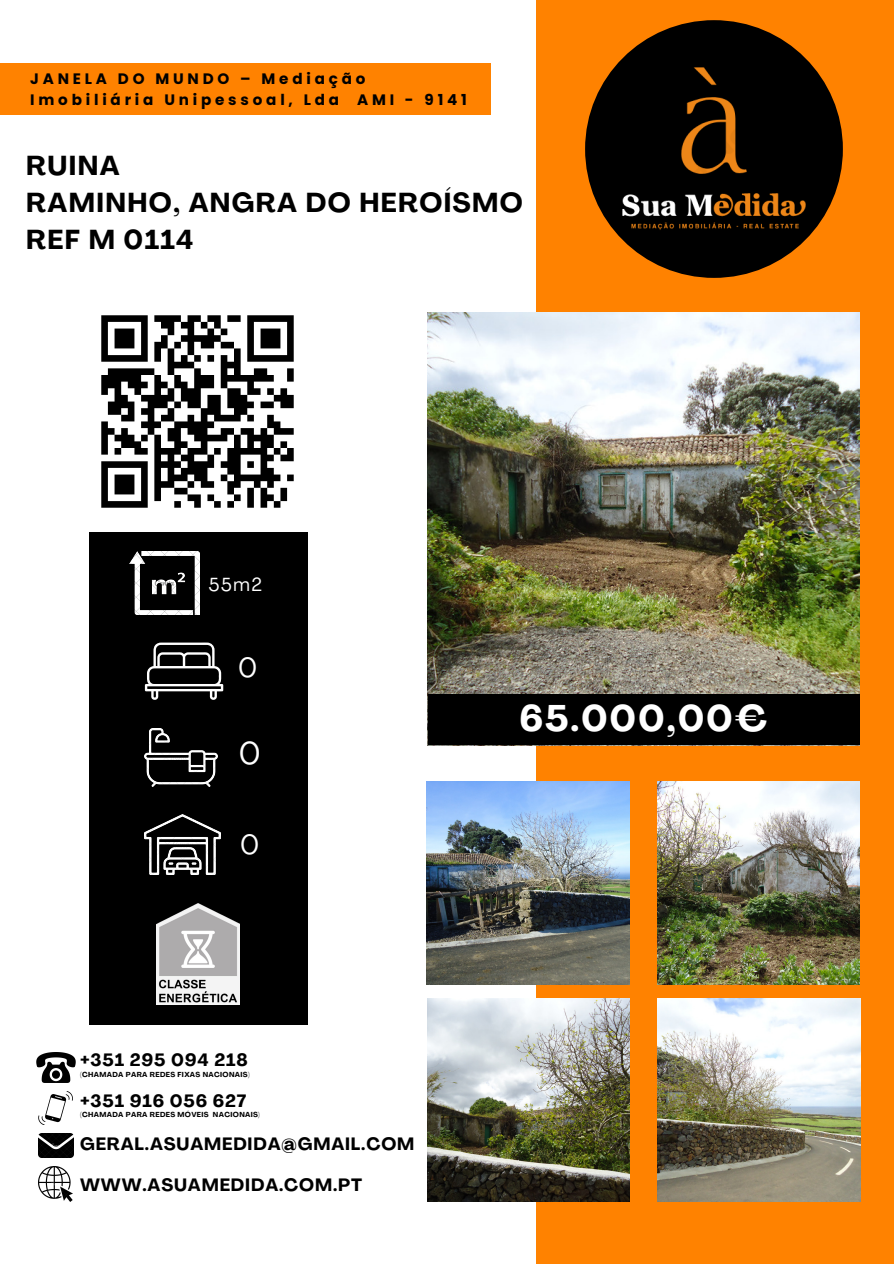
<style>
.page{position:relative;width:894px;height:1264px;background:#fff}
.page>*{position:absolute;margin:0;border:0;box-sizing:border-box;transform-origin:0 0}
.t1{font:700 36.6px "Agrandir";letter-spacing:.05em;color:#fff}
.t2{font:31.2px "Agrandir";color:#fff}
.t3{font:27.3px "Agrandir";color:#fff}
.t4{font:700 27px "Agrandir";letter-spacing:.05em;color:#000}
.t5{font:18.75px "Agrandir";color:#fff}
.t6{font:700 17.55px "Agrandir";letter-spacing:.05em;color:#000}
.t7{font:700 15.15px/21px "Poppins";letter-spacing:.25em;color:#000}
.t8{font:700 7.2px "Agrandir";letter-spacing:.05em;color:#000}
</style>
<div class="page">
<img style="left:101px;top:315px;width:193px;height:193px">
<div style="left:536px;top:0;width:357px;height:1263px;background:#ff8200"></div>
<img style="left:427px;top:313px;width:432px;height:381px">
<img style="left:427px;top:999px;width:202px;height:202px">
<img style="left:426px;top:781px;width:203px;height:203px">
<img style="left:657px;top:781px;width:202px;height:203px">
<div style="left:89px;top:532px;width:218px;height:493px;background:#000"></div>
<img style="left:585px;top:20px;width:257px;height:258px;border-radius:50%">
<div style="left:0;top:63px;width:490px;height:52px;background:#ff8200"></div>
<div style="left:427px;top:694px;width:432px;height:51px;background:#000"></div>
<img style="left:657px;top:999px;width:203px;height:202px">
<img style="left:36px;top:1052px;width:40px;height:30px">
<img style="left:39px;top:1091px;width:33px;height:33px">
<img style="left:39px;top:1133px;width:34px;height:24px">
<img style="left:39px;top:1166px;width:34px;height:35px">
<img style="left:129px;top:551px;width:70px;height:63px">
<svg style="left:145px;top:642px;width:78px;height:58px"></svg>
<img style="left:145px;top:728px;width:73px;height:58px">
<img style="left:145px;top:814px;width:75px;height:60px">
<img style="left:156px;top:903px;width:83px;height:101px">
<p class="t7" style="left:30px;top:68px;width:438px">JANELA DO MUNDO – Mediação<br>Imobiliária Unipessoal, Lda AMI - 9141</p>
<p class="t4" style="left:26px;top:155px;width:95px">RUINA</p>
<p class="t4" style="left:26px;top:192px;width:498px">RAMINHO, ANGRA DO HEROÍSMO</p>
<p class="t4" style="left:26px;top:229px;width:169px">REF M 0114</p>
<p class="t5" style="left:209px;top:577px;width:55px">55m2</p>
<p class="t3" style="left:238px;top:656px;width:21px">0</p>
<p class="t2" style="left:238px;top:740px;width:23px">0</p>
<p class="t3" style="left:240px;top:833px;width:21px">0</p>
<p class="t6" style="left:80px;top:1053px;width:169px">+351 295 094 218</p>
<p class="t8" style="left:80px;top:1071px;width:171px">(CHAMADA PARA REDES FIXAS NACIONAIS)</p>
<p class="t8" style="left:80px;top:1111px;width:181px">(CHAMADA PARA REDES MÓVEIS NACIONAIS)</p>
<p class="t6" style="left:80px;top:1093px;width:168px">+351 916 056 627</p>
<p class="t6" style="left:80px;top:1137px;width:336px">GERAL.ASUAMEDIDA@GMAIL.COM</p>
<p class="t6" style="left:80px;top:1177px;width:283px">WWW.ASUAMEDIDA.COM.PT</p>
<p class="t1" style="left:519px;top:703px;width:249px">65.000,00€</p>
</div>
